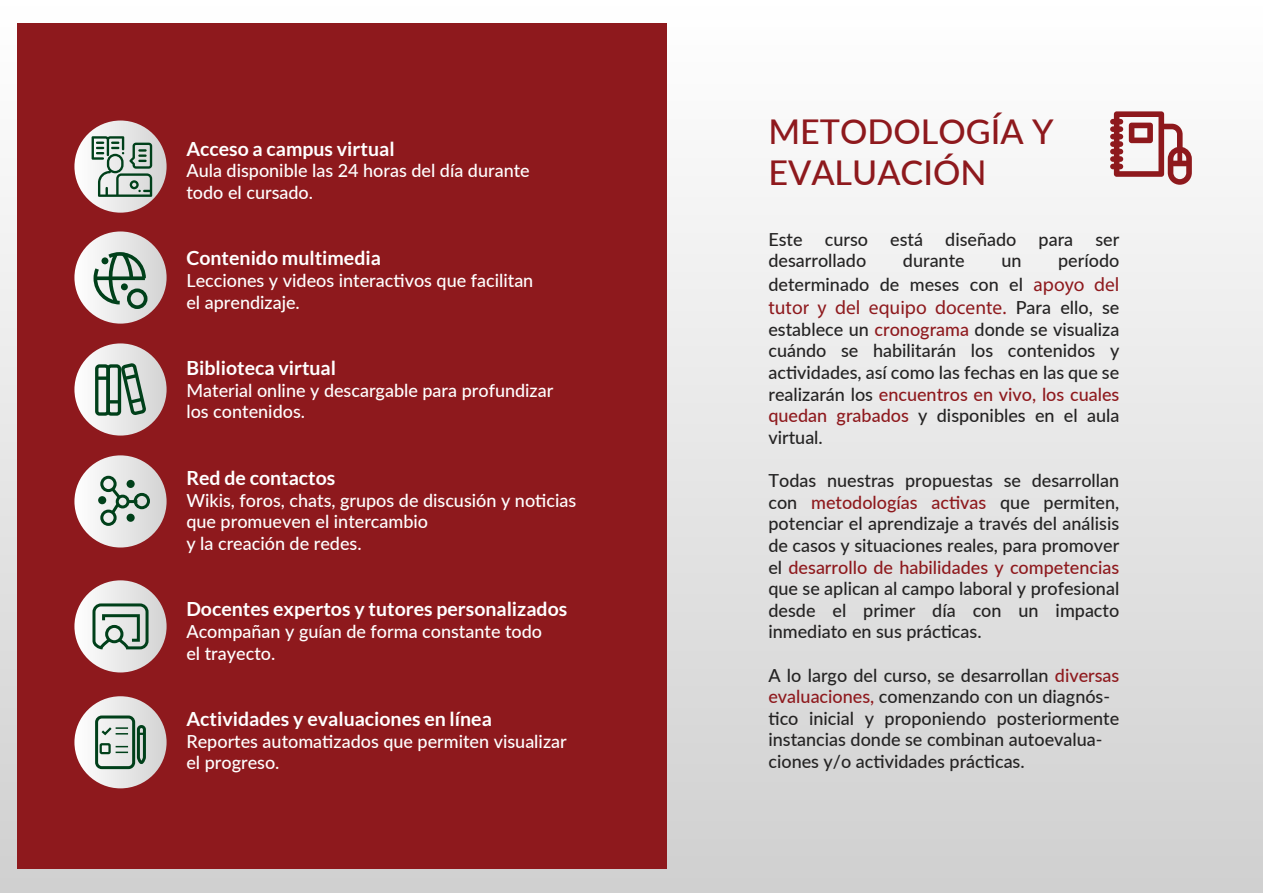
<style>
.page{position:relative;width:1263px;height:893px;background:#fff}
.page>*{position:absolute;margin:0;border:0;box-sizing:border-box;transform-origin:0 0}
.t1{font:500 34.2px/41px "Lato";color:#8e191d}
.t2{font:700 19.5px "Lato";color:#fff}
.t3{font:19.5px "Myriad Pro";color:#8e191d}
.t4{font:500 18px/21.6px "Lato";color:#242323}
.t5{font:500 18px/21.6px "Lato";color:#fff}
.s1{font-family:"Myriad Pro";font-weight:400;font-size:19.5px;color:#8e191d}
.s2{font-family:"Lato";font-weight:500;font-size:18px;color:#242323}
.s3{color:#8e191d}
</style>
<div class="page">
<div style="left:0;top:0;width:1263px;height:893px;background:linear-gradient(to bottom,#fff,#d0d0d0)"></div>
<div style="left:18px;top:24px;width:649px;height:845px;background:#8e191d"></div>
<svg style="left:1110px;top:111px;width:82px;height:74px"></svg>
<svg style="left:74px;top:121px;width:93px;height:92px;background:#e4e0e0"></svg>
<svg style="left:92px;top:136px;width:60px;height:61px;background:#a1b5a9"></svg>
<svg style="left:74px;top:343px;width:93px;height:93px;background:#e6e0e1"></svg>
<div style="left:95px;top:364px;width:15px;height:52px;border:3px solid #00401a;border-radius:3px"></div>
<svg style="left:97px;top:376px;width:10px;height:4px"></svg>
<div style="left:107px;top:364px;width:14px;height:52px;border:3px solid #00401a;border-radius:3px"></div>
<svg style="left:108px;top:361px;width:41px;height:57px;background:#97ac9f"></svg>
<svg style="left:74px;top:455px;width:93px;height:92px;background:#e5e3e3"></svg>
<div style="left:100px;top:476px;width:17px;height:16px;border:3px solid #00401a;border-radius:50%"></div>
<div style="left:134px;top:493px;width:16px;height:16px;border:3px solid #00401a;border-radius:50%"></div>
<div style="left:100px;top:510px;width:17px;height:16px;border:3px solid #00401a;border-radius:50%"></div>
<div style="left:98px;top:496px;width:8px;height:8px;background:#00401a;border-radius:50%"></div>
<div style="left:127px;top:480px;width:8px;height:8px;background:#00401a;border-radius:50%"></div>
<div style="left:127px;top:514px;width:8px;height:8px;background:#00401a;border-radius:50%"></div>
<svg style="left:108px;top:485px;width:29px;height:32px"></svg>
<svg style="left:74px;top:231px;width:93px;height:93px;background:#e4dede"></svg>
<svg style="left:92px;top:250px;width:56px;height:57px;background:#b6c4bc"></svg>
<svg style="left:95px;top:276px;width:50px;height:4px"></svg>
<div style="left:101px;top:257px;width:7px;height:7px;background:#00401a;border-radius:50%"></div>
<div style="left:121px;top:283px;width:7px;height:7px;background:#00401a;border-radius:50%"></div>
<div style="left:127px;top:288px;width:20px;height:21px;border:4px solid #00401a;border-radius:50%"></div>
<svg style="left:74px;top:580px;width:93px;height:92px;background:#e6e2e2"></svg>
<svg style="left:91px;top:602px;width:59px;height:50px;background:#a3b6ab"></svg>
<svg style="left:74px;top:696px;width:93px;height:92px;background:#e6e3e3"></svg>
<svg style="left:99px;top:725px;width:29px;height:12px"></svg>
<svg style="left:116px;top:746px;width:12px;height:7px"></svg>
<div style="left:100px;top:743px;width:11px;height:11px;border:2px solid #00401a"></div>
<div style="left:95px;top:715px;width:40px;height:54px;border:3px solid #00401a;border-radius:5px"></div>
<svg style="left:135px;top:726px;width:12px;height:39px"></svg>
<p class="t2" style="left:186px;top:137px;width:210px">Acceso a campus virtual</p>
<p class="t5" style="left:186px;top:159px;width:345px">Aula disponible las 24 horas del día durante todo el cursado.</p>
<p class="t2" style="left:186px;top:247px;width:196px">Contenido multimedia</p>
<p class="t5" style="left:186px;top:269px;width:348px">Lecciones y videos interactivos que facilitan el aprendizaje.</p>
<p class="t2" style="left:186px;top:357px;width:151px">Biblioteca virtual</p>
<p class="t5" style="left:186px;top:379px;width:368px">Material online y descargable para profundizar los contenidos.</p>
<p class="t2" style="left:186px;top:467px;width:150px">Red de contactos</p>
<p class="t5" style="left:186px;top:488px;width:391px">Wikis, foros, chats, grupos de discusión y noticias que promueven el intercambio<br>y la creación de redes.</p>
<p class="t2" style="left:186px;top:598px;width:382px">Docentes expertos y tutores personalizados</p>
<p class="t5" style="left:186px;top:620px;width:357px">Acompañan y guían de forma constante todo el trayecto.</p>
<p class="t2" style="left:186px;top:708px;width:307px">Actividades y evaluaciones en línea</p>
<p class="t5" style="left:186px;top:730px;width:382px">Reportes automatizados que permiten visualizar el progreso.</p>
<h1 class="t1" style="left:768px;top:109px;width:287px">METODOLOGÍA Y<br>EVALUACIÓN</h1>
<p class="t4" style="left:768px;top:228px;width:352px">Este curso está diseñado para ser desarrollado</p>
<p class="t4" style="left:768px;top:248px;width:352px;line-height:23.4px;text-align:right">período<br>determinado de meses con el <span class="s1">apoyo del</span></p>
<p class="t3" style="left:768px;top:296px;width:352px">tutor y del equipo docente. <span class="s2">Para ello, se</span></p>
<p class="t4" style="left:768px;top:318px;width:352px;text-align:justify">establece un <span class="s3">cronograma</span> donde se visualiza cuándo se habilitarán los contenidos y actividades, así como las fechas en las que se realizarán los <span class="s3">encuentros en vivo, los cuales quedan grabados</span> y disponibles en el aula virtual.</p>
<p class="t4" style="left:768px;top:469px;width:352px;text-align:justify">Todas nuestras propuestas se desarrollan con <span class="s3">metodologías activas</span> que permiten, potenciar el aprendizaje a través del análisis de casos y situaciones reales, para promover el <span class="s3">desarrollo de habilidades y competencias </span>que se aplican al campo laboral y profesional desde el primer día con un impacto inmediato en sus prácticas.</p>
<p class="t4" style="left:768px;top:663px;width:352px">A lo largo del curso, se desarrollan <span class="s3">diversas evaluaciones,</span> comenzando con un diagnós&shy;tico inicial y proponiendo posteriormente instancias donde se combinan autoevalua&shy;ciones y/o actividades prácticas.</p>
<p class="t4" style="left:903px;top:249px;width:63px">durante</p>
<p class="t4" style="left:1001px;top:249px;width:22px">un</p>
</div>
